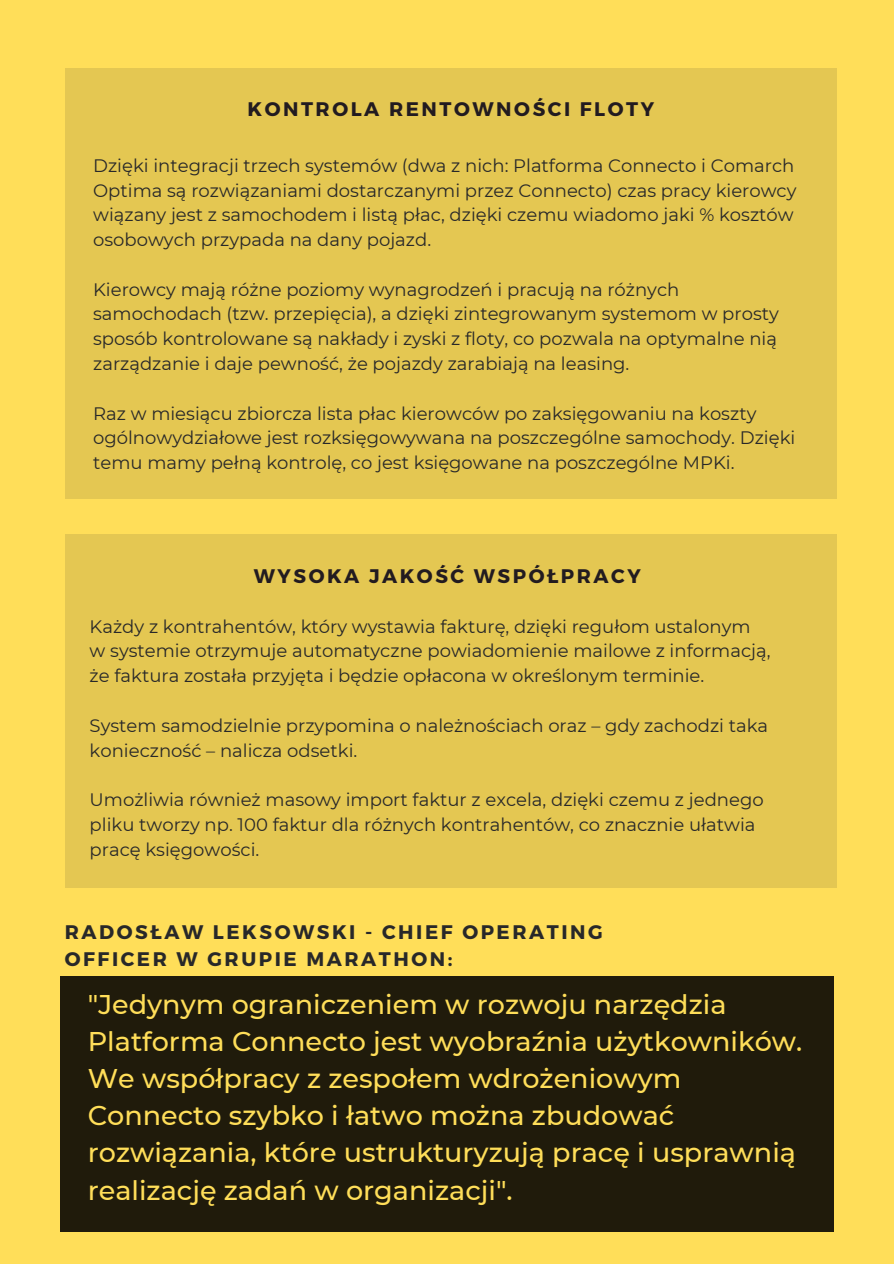
<style>
.page{position:relative;width:894px;height:1264px;background:#fff}
.page>*{position:absolute;margin:0;border:0;box-sizing:border-box;transform-origin:0 0}
.t1{font:500 27px/37.2px "Montserrat";color:#ffde59}
.t2{font:700 19.65px/27px "Montserrat";letter-spacing:.13em;color:#282829}
.t3{font:700 19.65px "Montserrat";letter-spacing:.13em;color:#221b20}
.t4{font:18px/24.8px "Montserrat";color:#282829}
</style>
<div class="page">
<div style="left:0;top:0;width:893px;height:1263px;background:#ffde59"></div>
<div style="left:65px;top:68px;width:771px;height:431px;background:#e4c752"></div>
<div style="left:61px;top:976px;width:772px;height:255px;background:#201b0b"></div>
<div style="left:65px;top:534px;width:771px;height:354px;background:#e4c752"></div>
<p class="t3" style="left:247px;top:96px;width:408px">KONTROLA RENTOWNOŚCI FLOTY</p>
<p class="t4" style="left:93px;top:153px;width:704px">Dzięki integracji trzech systemów (dwa z nich: Platforma Connecto i Comarch Optima są rozwiązaniami dostarczanymi przez Connecto) czas pracy kierowcy wiązany jest z samochodem i listą płac, dzięki czemu wiadomo jaki % kosztów osobowych przypada na dany pojazd.</p>
<p class="t4" style="left:93px;top:277px;width:687px">Kierowcy mają różne poziomy wynagrodzeń i pracują na różnych samochodach (tzw. przepięcia), a dzięki zintegrowanym systemom w prosty sposób kontrolowane są nakłady i zyski z floty, co pozwala na optymalne nią zarządzanie i daje pewność, że pojazdy zarabiają na leasing.</p>
<p class="t4" style="left:93px;top:401px;width:703px">Raz w miesiącu zbiorcza lista płac kierowców po zaksięgowaniu na koszty ogólnowydziałowe jest rozksięgowywana na poszczególne samochody. Dzięki temu mamy pełną kontrolę, co jest księgowane na poszczególne MPKi.</p>
<p class="t3" style="left:254px;top:563px;width:388px">WYSOKA JAKOŚĆ WSPÓŁPRACY</p>
<p class="t4" style="left:90px;top:613px;width:662px">Każdy z kontrahentów, który wystawia fakturę, dzięki regułom ustalonym</p>
<p class="t4" style="left:90px;top:638px;width:682px">w systemie otrzymuje automatyczne powiadomienie mailowe z informacją,</p>
<p class="t4" style="left:90px;top:663px;width:616px">że faktura została przyjęta i będzie opłacona w określonym terminie.</p>
<p class="t4" style="left:90px;top:713px;width:680px">System samodzielnie przypomina o należnościach oraz – gdy zachodzi taka konieczność – nalicza odsetki.</p>
<p class="t4" style="left:90px;top:787px;width:675px">Umożliwia również masowy import faktur z excela, dzięki czemu z jednego pliku tworzy np. 100 faktur dla różnych kontrahentów, co znacznie ułatwia pracę księgowości.</p>
<p class="t2" style="left:65px;top:917px;width:539px">RADOSŁAW LEKSOWSKI - CHIEF OPERATING<br>OFFICER W GRUPIE MARATHON:</p>
<p class="t1" style="left:88px;top:985px;width:716px">"Jedynym ograniczeniem w rozwoju narzędzia Platforma Connecto jest wyobraźnia użytkowników.<br>We współpracy z zespołem wdrożeniowym Connecto szybko i łatwo można zbudować rozwiązania, które ustrukturyzują pracę i usprawnią realizację zadań w organizacji".</p>
</div>
